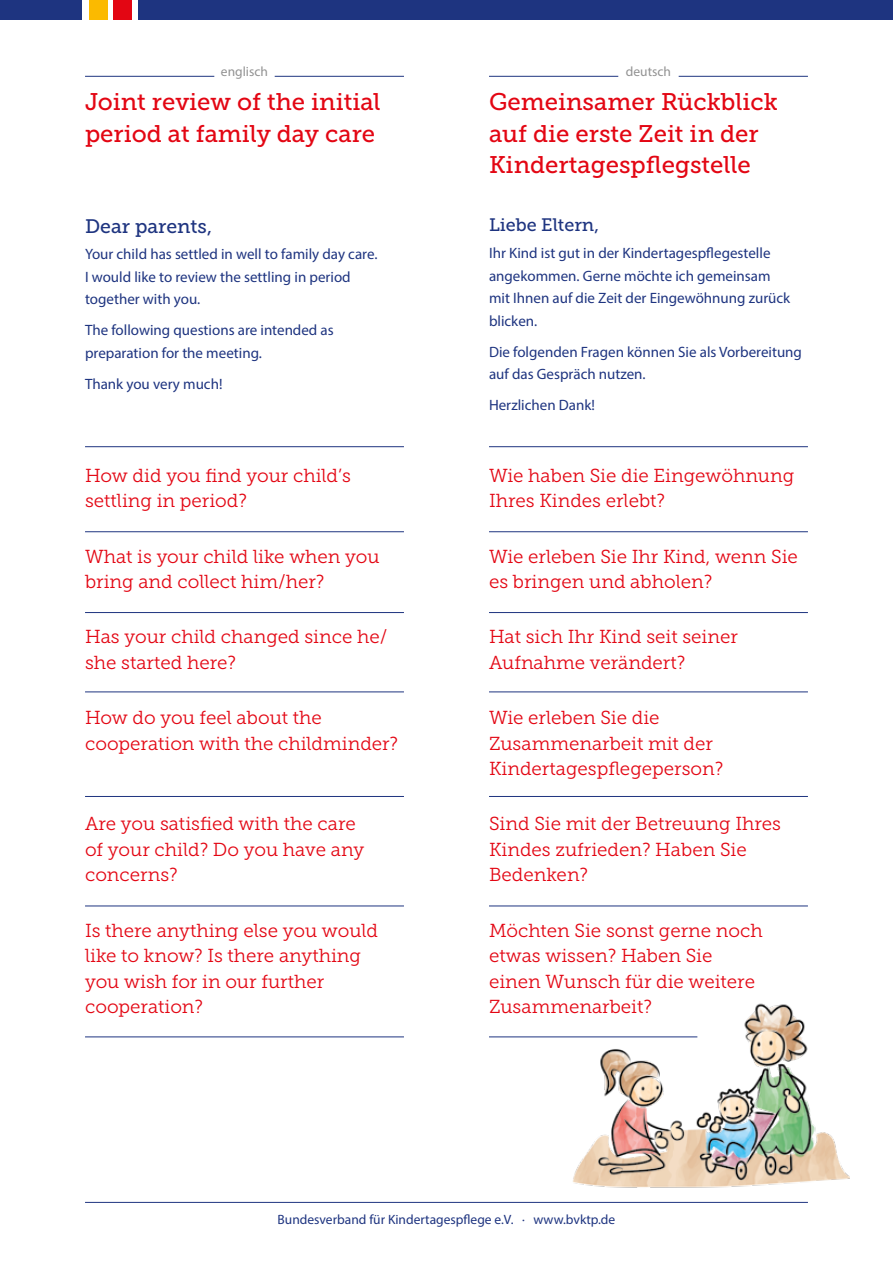
<style>
.page{position:relative;width:893px;height:1263px;background:#fff}
.page>*{position:absolute;margin:0;border:0;box-sizing:border-box;transform-origin:0 0}
.t1{font:24px/31.5px "Museo Slab 500";color:#e30613}
.t2{font:19.5px "Museo Slab 500";color:#1e3480}
.t3{font:18.75px/25.5px "Museo Slab 300";color:#e30613}
.t4{font:18px "Museo Slab 500";color:#1e3480}
.t5{font:15px/22.5px "Myriad Pro";color:#1e3480}
.t6{font:13.5px "Myriad Pro";color:#1e3480}
.t7{font:13.5px "Myriad Pro";color:#929292}
</style>
<div class="page">
<div style="left:0;top:0;width:893px;height:19px;background:#1e3480"></div>
<div style="left:83px;top:0;width:6px;height:19px;background:#fff"></div>
<div style="left:107px;top:0;width:6px;height:19px;background:#fff"></div>
<div style="left:132px;top:0;width:6px;height:19px;background:#fff"></div>
<div style="left:113px;top:0;width:19px;height:19px;background:#e30613"></div>
<div style="left:89px;top:0;width:18px;height:19px;background:#fbba00"></div>
<hr style="left:85px;top:1202px;width:723px;height:1px;background:#1e3480">
<hr style="left:489px;top:446px;width:319px;height:1px;background:#1e3480">
<hr style="left:85px;top:446px;width:319px;height:1px;background:#1e3480">
<hr style="left:489px;top:531px;width:319px;height:1px;background:#1e3480">
<hr style="left:85px;top:531px;width:319px;height:1px;background:#1e3480">
<hr style="left:489px;top:612px;width:319px;height:1px;background:#1e3480">
<hr style="left:85px;top:612px;width:319px;height:1px;background:#1e3480">
<hr style="left:489px;top:692px;width:319px;height:1px;background:#1e3480">
<hr style="left:85px;top:692px;width:319px;height:1px;background:#1e3480">
<hr style="left:489px;top:796px;width:319px;height:1px;background:#1e3480">
<hr style="left:85px;top:796px;width:319px;height:1px;background:#1e3480">
<hr style="left:489px;top:906px;width:319px;height:1px;background:#1e3480">
<hr style="left:85px;top:906px;width:319px;height:1px;background:#1e3480">
<hr style="left:85px;top:1037px;width:319px;height:1px;background:#1e3480">
<hr style="left:489px;top:1037px;width:208px;height:1px;background:#1e3480">
<hr style="left:489px;top:76px;width:129px;height:1px;background:#1e3480">
<hr style="left:85px;top:76px;width:129px;height:1px;background:#1e3480">
<hr style="left:679px;top:76px;width:129px;height:1px;background:#1e3480">
<hr style="left:275px;top:76px;width:129px;height:1px;background:#1e3480">
<img style="left:561px;top:1003px;width:288px;height:185px">
<p class="t7" style="left:221px;top:64px;width:49px">englisch</p>
<p class="t1" style="left:85px;top:87px;width:297px">Joint review of the initial period at family day care</p>
<p class="t2" style="left:85px;top:215px;width:129px">Dear parents,</p>
<p class="t5" style="left:85px;top:243px;width:294px">Your child has settled in well to family day care.<br>I would like to review the settling in period together with you.</p>
<p class="t5" style="left:85px;top:319px;width:250px">The following questions are intended as preparation for the meeting.</p>
<p class="t5" style="left:85px;top:372px;width:139px">Thank you very much!</p>
<p class="t3" style="left:85px;top:463px;width:267px">How did you find your child s’ settling in period?</p>
<p class="t3" style="left:85px;top:543px;width:296px">What is your child like when you bring and collect him/her?</p>
<p class="t3" style="left:85px;top:624px;width:304px">Has your child changed since he/ she started here?</p>
<p class="t3" style="left:85px;top:705px;width:314px">How do you feel about the cooperation with the childminder?</p>
<p class="t3" style="left:85px;top:811px;width:281px">Are you satisfied with the care of your child? Do you have any concerns?</p>
<p class="t3" style="left:85px;top:917px;width:295px">Is there anything else you would like to know? Is there anything you wish for in our further cooperation?</p>
<p class="t7" style="left:626px;top:64px;width:47px">deutsch</p>
<p class="t1" style="left:489px;top:87px;width:290px">Gemeinsamer Rückblick auf die erste Zeit in der<br>Kindertagespflegstelle</p>
<p class="t4" style="left:489px;top:215px;width:112px">Liebe Eltern,</p>
<p class="t5" style="left:489px;top:242px;width:303px">Ihr Kind ist gut in der Kindertagespflegestelle angekommen. Gerne möchte ich gemeinsam mit Ihnen auf die Zeit der Eingewöhnung zurück blicken.</p>
<p class="t5" style="left:489px;top:340px;width:314px">Die folgenden Fragen können Sie als Vorbereitung auf das Gespräch nutzen.</p>
<p class="t5" style="left:489px;top:394px;width:107px">Herzlichen Dank!</p>
<p class="t3" style="left:489px;top:463px;width:307px">Wie haben Sie die Eingewöhnung<br>Ihres Kindes erlebt?</p>
<p class="t3" style="left:489px;top:543px;width:310px">Wie erleben Sie Ihr Kind, wenn Sie es bringen und abholen?</p>
<p class="t3" style="left:489px;top:624px;width:250px">Hat sich Ihr Kind seit seiner<br>Aufnahme verändert?</p>
<p class="t3" style="left:489px;top:705px;width:236px">Wie erleben Sie die<br>Zusammenarbeit mit der<br>Kindertagespflegeperson?</p>
<p class="t3" style="left:489px;top:811px;width:294px">Sind Sie mit der Betreuung Ihres<br>Kindes zufrieden? Haben Sie<br>Bedenken?</p>
<p class="t3" style="left:489px;top:917px;width:275px">Möchten Sie sonst gerne noch etwas wissen? Haben Sie einen Wunsch für die weitere<br>Zusammenarbeit?</p>
<p class="t6" style="left:278px;top:1211px;width:237px">Bundesverband für Kindertagespflege .V.e</p>
<p class="t6" style="left:522px;top:1211px;width:4px">·</p>
<p class="t6" style="left:533px;top:1211px;width:83px">www.bvktp.de</p>
</div>
